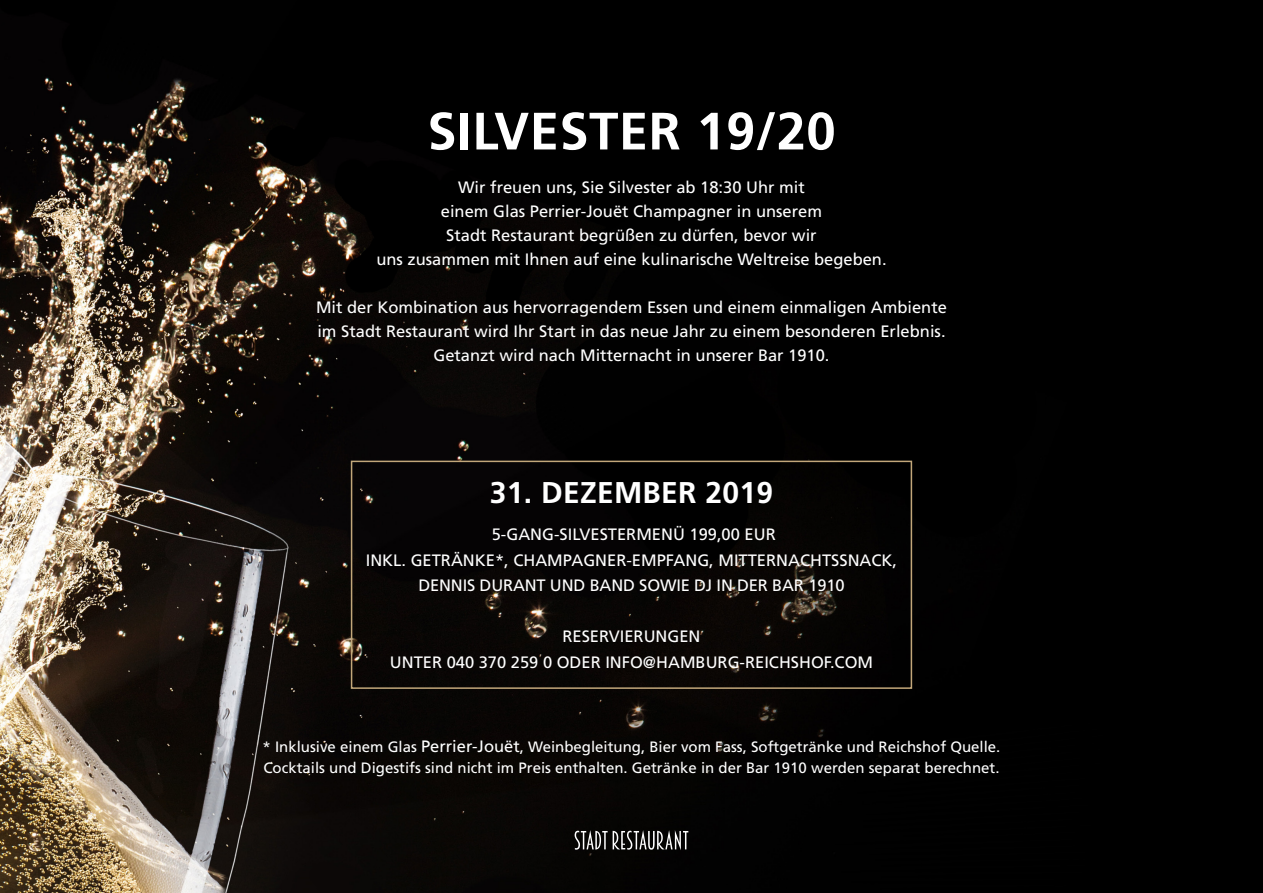
<style>
.page{position:relative;width:1263px;height:893px;background:#fff}
.page>*{position:absolute;margin:0;border:0;box-sizing:border-box;transform-origin:0 0}
.t1{font:700 52.5px "Frutiger LT";letter-spacing:.01em;color:#fff}
.t2{font:700 30px "Frutiger LT";letter-spacing:.01em;color:#fff}
.t3{font:16.5px/24px "Frutiger LT";color:#fff;text-align:center}
.t4{font:15px "Frutiger LT";color:#fff}
.s1{font-size:16.5px}
</style>
<div class="page">
<img style="left:0;top:0;width:1263px;height:893px">
<div style="left:351px;top:461px;width:561px;height:228px;border:2px solid #c2a77a"></div>
<svg style="left:575px;top:830px;width:113px;height:20px;background:#4f4e4d"></svg>
<p class="t1" style="left:427px;top:100px;width:410px">SILVESTER 19/20</p>
<p class="t3" style="left:458px;top:175px;width:348px">Wir freuen uns, Sie Silvester ab 18:30 Uhr mit</p>
<p class="t3" style="left:441px;top:199px;width:383px">einem Glas Perrier-Jouët Champagner in unserem</p>
<p class="t3" style="left:446px;top:223px;width:372px">Stadt Restaurant begrüßen zu dürfen, bevor wir</p>
<p class="t3" style="left:376px;top:247px;width:512px">uns zusammen mit Ihnen auf eine kulinarische Weltreise begeben.</p>
<p class="t3" style="left:316px;top:295px;width:632px">Mit der Kombination aus hervorragendem Essen und einem einmaligen Ambiente</p>
<p class="t3" style="left:317px;top:319px;width:630px">im Stadt Restaurant wird Ihr Start in das neue Jahr zu einem besonderen Erlebnis.<br>Getanzt wird nach Mitternacht in unserer Bar 1910.</p>
<p class="t2" style="left:490px;top:475px;width:285px">31. DEZEMBER 2019</p>
<p class="t3" style="left:487px;top:523px;width:290px">✔5-GANG-SILVESTERMENÜ 199,00 EUR</p>
<p class="t3" style="left:366px;top:548px;width:533px">INKL. GETRÄNKE*, CHAMPAGNER-EMPFANG, MITTERNACHTSSNACK,</p>
<p class="t3" style="left:418px;top:574px;width:428px">DENNIS DURANT UND BAND SOWIE DJ IN DER BAR 1910</p>
<p class="t3" style="left:562px;top:625px;width:140px">RESERVIERUNGEN</p>
<p class="t3" style="left:390px;top:650px;width:485px">UNTER 040 370 259 0 ODER INFO@HAMBURG-REICHSHOF.COM</p>
<p class="t4" style="left:263px;top:738px;width:739px">* Inklusive einem Glas <span class="s1">Perrier-Jouët</span>, Weinbegleitung, Bier vom Fass, Softgetränke und Reichshof Quelle.</p>
<p class="t4" style="left:263px;top:759px;width:738px">Cocktails und Digestifs sind nicht im Preis enthalten. Getränke in der Bar 1910 werden separat berechnet.</p>
</div>
